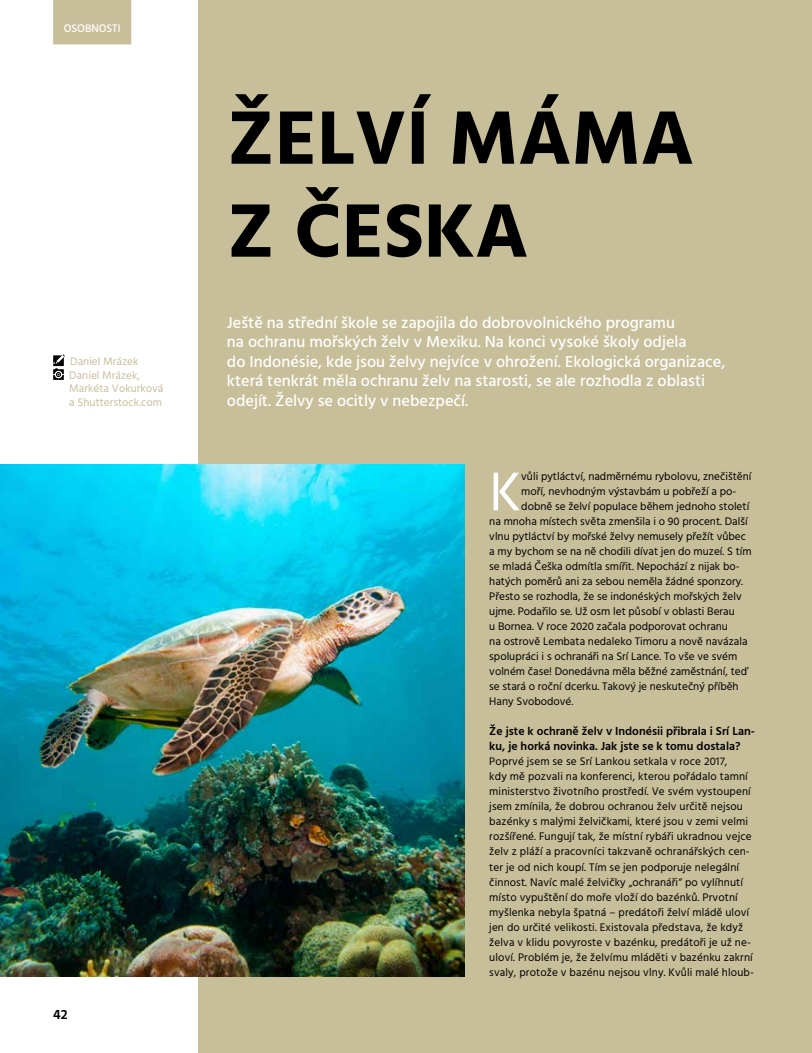
<style>
.page{position:relative;width:812px;height:1053px;background:#fff}
.page>*{position:absolute;margin:0;border:0;box-sizing:border-box;transform-origin:0 0}
.t1{font:700 77.38px/92.9px "Hind";color:#000}
.t2{font:55.75px "Hind";color:#fff}
.t3{font:500 16.25px/19.5px "Hind";color:#fff}
.t4{font:600 13.75px "Hind";color:#000}
.t5{font:600 11.88px/15px "Hind";color:#000}
.t6{font:11.25px/15px "Hind";letter-spacing:.01em;color:#000}
.t7{font:11.25px/13.6px "Hind";color:#c7be9a}
.t8{font:500 11.25px "Hind";color:#fff}
</style>
<div class="page">
<div style="left:198px;top:0;width:613px;height:1052px;background:#c7be9a"></div>
<img style="left:0;top:464px;width:464px;height:511px">
<svg style="left:53px;top:354px;width:12px;height:26px"></svg>
<div style="left:53px;top:0;width:78px;height:44px;background:#c7be9a"></div>
<p class="t8" style="left:64px;top:21px;width:58px">OSOBNOSTI</p>
<p class="t7" style="left:69px;top:355px;width:96px">Daniel Mrázek<br>Daniel Mrázek,<br>Markéta Vokurková a Shutterstock.com</p>
<p class="t4" style="left:53px;top:1004px;width:16px">42</p>
<h1 class="t1" style="left:227px;top:91px;width:468px">ŽELVÍ MÁMA<br>Z ČESKA</h1>
<p class="t3" style="left:227px;top:313px;width:500px">Ještě na střední škole se zapojila do dobrovolnického programu<br>na ochranu mořských želv v Mexiku. Na konci vysoké školy odjela<br>do Indonésie, kde jsou želvy nejvíce v ohrožení. Ekologická organizace, která tenkrát měla ochranu želv na starosti, se ale rozhodla z oblasti odejít. Želvy se ocitly v nebezpečí.</p>
<h2 class="t2" style="left:489px;top:454px;width:33px">K</h2>
<p class="t6" style="left:521px;top:469px;width:231px">vůli pytláctví, nadměrnému rybolovu, znečištění</p>
<p class="t6" style="left:521px;top:484px;width:217px">moří, nevhodným výstavbám u pobřeží a po-</p>
<p class="t6" style="left:521px;top:499px;width:229px">dobně se želví populace během jednoho století</p>
<p class="t6" style="left:489px;top:514px;width:260px">na mnoha místech světa zmenšila i o 90 procent. Další</p>
<p class="t6" style="left:489px;top:529px;width:258px">vlnu pytláctví by mořské želvy nemusely přežít vůbec</p>
<p class="t6" style="left:489px;top:544px;width:264px">a my bychom se na ně chodili dívat jen do muzeí. S tím</p>
<p class="t6" style="left:489px;top:559px;width:252px">se mladá Češka odmítla smířit. Nepochází z nijak bo-</p>
<p class="t6" style="left:489px;top:574px;width:255px">hatých poměrů ani za sebou neměla žádné sponzory.</p>
<p class="t6" style="left:489px;top:589px;width:254px">Přesto se rozhodla, že se indonéských mořských želv</p>
<p class="t6" style="left:489px;top:604px;width:247px">ujme. Podařilo se. Už osm let působí v oblasti Berau</p>
<p class="t6" style="left:489px;top:619px;width:240px">u Bornea. V roce 2020 začala podporovat ochranu</p>
<p class="t6" style="left:489px;top:634px;width:260px">na ostrově Lembata nedaleko Timoru a nově navázala</p>
<p class="t6" style="left:489px;top:649px;width:249px">spolupráci i s ochranáři na Srí Lance. To vše ve svém</p>
<p class="t6" style="left:489px;top:664px;width:260px">volném čase! Donedávna měla běžné zaměstnání, teď</p>
<p class="t6" style="left:489px;top:679px;width:251px">se stará o roční dcerku. Takový je neskutečný příběh</p>
<p class="t6" style="left:489px;top:694px;width:85px">Hany Svobodové.</p>
<p class="t5" style="left:489px;top:724px;width:267px">Že jste k ochraně želv v Indonésii přibrala i Srí Lan&shy;ku, je horká novinka. Jak jste se k tomu dostala?</p>
<p class="t6" style="left:489px;top:754px;width:266px">Poprvé jsem se se Srí Lankou setkala v roce 2017,<br>kdy mě pozvali na konferenci, kterou pořádalo tamní ministerstvo životního prostředí. Ve svém vystoupení jsem zmínila, že dobrou ochranou želv určitě nejsou bazénky s malými želvičkami, které jsou v zemi velmi rozšířené. Fungují tak, že místní rybáři ukradnou vejce želv z pláží a pracovníci takzvaně ochranářských cen&shy;ter je od nich koupí. Tím se jen podporuje nelegální činnost. Navíc malé želvičky „ochranáři“ po vylíhnutí místo vypuštění do moře vloží do bazénků. Prvotní myšlenka nebyla špatná – predátoři želví mládě uloví jen do určité velikosti. Existovala představa, že když želva v klidu povyroste v bazénku, predátoři je už ne&shy;uloví. Problém je, že želvímu mláděti v bazénku zakrní svaly, protože v bazénu nejsou vlny. Kvůli malé hloub-</p>
</div>
